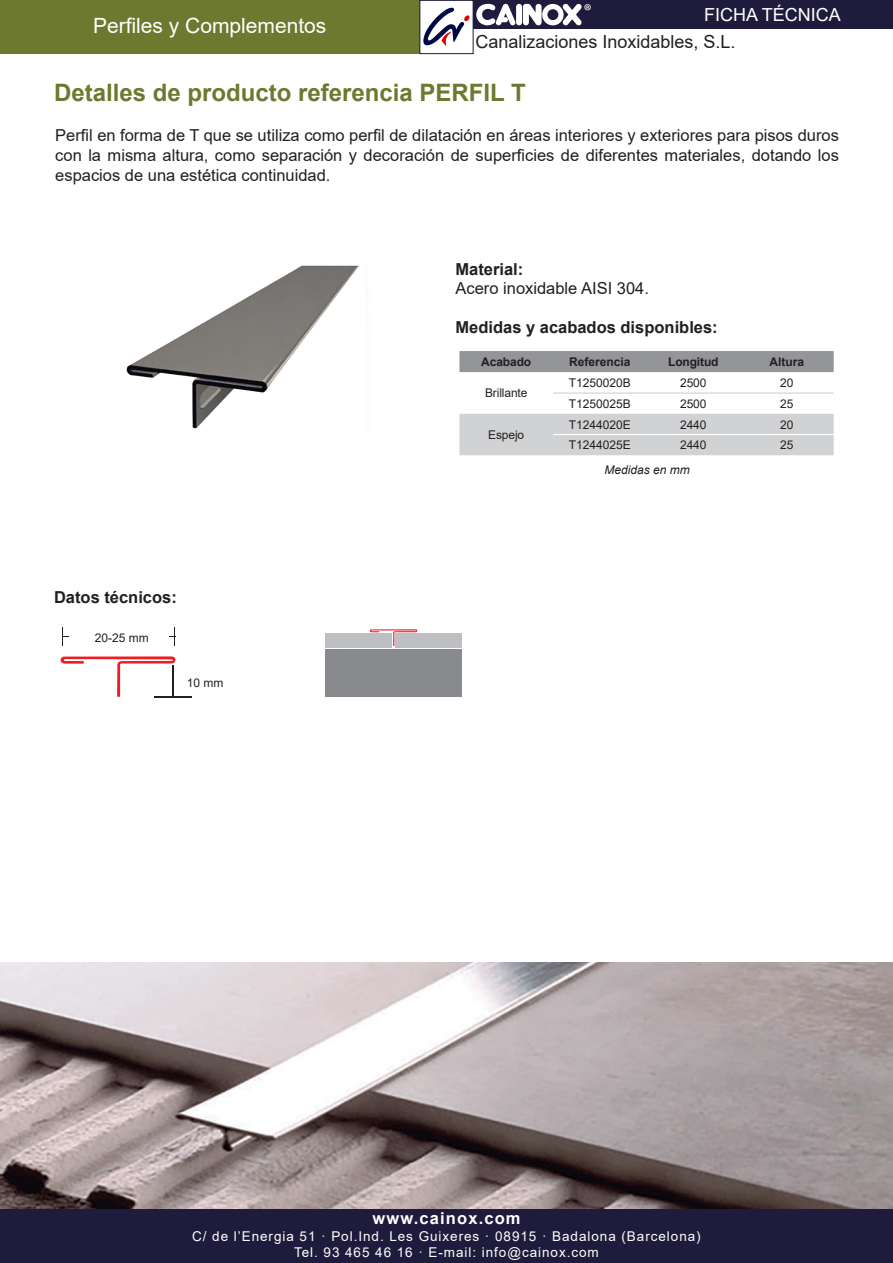
<style>
.page{position:relative;width:893px;height:1263px;background:#fff}
.page>*{position:absolute;margin:0;border:0;box-sizing:border-box;transform-origin:0 0}
.t1{font:700 24px "Arial";color:#6e7930}
.t2{font:21px "Arial";color:#fff}
.t3{font:18.75px "Myriad Pro";color:#fff}
.t4{font:18px "Arial";color:#231f20}
.t5{font:18px "Arial";color:#fff}
.t6{font:16.5px/19.8px "Arial";color:#231f20;text-align:justify}
.t7{font:700 16.5px "Arial";color:#231f20}
.t8{font:700 16.5px "Arial";letter-spacing:.07em;color:#fff}
.t9{font:13.5px/16.2px "Arial";letter-spacing:.07em;color:#fff;text-align:center}
.t10{font:12px "Arial";color:#231f20}
.t11{font:700 12px "Arial";color:#231f20}
.t12{font:italic 12px "Arial";color:#231f20}
</style>
<div class="page">
<div style="left:0;top:0;width:419px;height:54px;background:#6e7930"></div>
<div style="left:0;top:1209px;width:893px;height:54px;background:#1e1b3c"></div>
<div style="left:419px;top:0;width:54px;height:54px;border:1px solid #1e1b3c"></div>
<div style="left:473px;top:0;width:420px;height:29px;background:#1e1b3c"></div>
<svg style="left:423px;top:8px;width:47px;height:38px"></svg>
<div style="left:516px;top:4px;width:6px;height:21px;background:#fff;border-radius:3px"></div>
<svg style="left:523px;top:4px;width:59px;height:22px"></svg>
<svg style="left:476px;top:4px;width:40px;height:22px"></svg>
<svg style="left:459px;top:351px;width:375px;height:104px"></svg>
<hr style="left:553px;top:434px;width:94px;height:1px;background:#fff">
<hr style="left:647px;top:434px;width:93px;height:1px;background:#fff">
<hr style="left:740px;top:434px;width:94px;height:1px;background:#fff">
<hr style="left:553px;top:392px;width:94px;height:2px;background:#d1d2d4">
<hr style="left:647px;top:392px;width:93px;height:2px;background:#d1d2d4">
<hr style="left:740px;top:392px;width:94px;height:2px;background:#d1d2d4">
<div style="left:325px;top:649px;width:137px;height:48px;background:#87898c"></div>
<div style="left:325px;top:634px;width:67px;height:14px;background:#bebfc2"></div>
<svg style="left:62px;top:627px;width:7px;height:19px"></svg>
<div style="left:395px;top:634px;width:67px;height:14px;background:#bebfc2"></div>
<svg style="left:169px;top:627px;width:6px;height:19px"></svg>
<hr style="left:154px;top:696px;width:38px;height:1px;background:#231f20">
<svg style="left:60px;top:656px;width:115px;height:41px"></svg>
<svg style="left:370px;top:629px;width:47px;height:17px"></svg>
<img style="left:0;top:962px;width:893px;height:247px">
<img style="left:126px;top:265px;width:233px;height:164px">
<p class="t2" style="left:93px;top:11px;width:235px">Perfiles y Complementos</p>
<p class="t3" style="left:584px;top:-1px;width:9px">®</p>
<p class="t5" style="left:704px;top:2px;width:138px">FICHA TÉCNICA</p>
<p class="t4" style="left:475px;top:30px;width:262px">Canalizaciones Inoxidables, S.L.</p>
<p class="t1" style="left:54px;top:76px;width:473px">Detalles de producto referencia PERFIL T</p>
<p class="t6" style="left:55px;top:126px;width:785px">Perfil en forma de T que se utiliza como perfil de dilatación en áreas interiores y exteriores para pisos duros con la misma altura, como separación y decoración de superficies de diferentes materiales, dotando los espacios de una estética continuidad.</p>
<p class="t7" style="left:455px;top:257px;width:69px">Material:</p>
<p class="t6" style="left:455px;top:278px;width:195px">Acero inoxidable AISI 304.</p>
<p class="t7" style="left:455px;top:316px;width:264px">Medidas y acabados disponibles:</p>
<p class="t11" style="left:481px;top:353px;width:51px">Acabado</p>
<p class="t11" style="left:569px;top:353px;width:63px">Referencia</p>
<p class="t11" style="left:668px;top:353px;width:52px">Longitud</p>
<p class="t11" style="left:770px;top:353px;width:36px">Altura</p>
<p class="t10" style="left:485px;top:385px;width:44px">Brillante</p>
<p class="t10" style="left:569px;top:375px;width:64px">T1250020B</p>
<p class="t10" style="left:680px;top:375px;width:28px">2500</p>
<p class="t10" style="left:780px;top:375px;width:15px">20</p>
<p class="t10" style="left:569px;top:395px;width:64px">T1250025B</p>
<p class="t10" style="left:680px;top:395px;width:28px">2500</p>
<p class="t10" style="left:780px;top:395px;width:15px">25</p>
<p class="t7" style="left:54px;top:585px;width:124px">Datos técnicos:</p>
<p class="t10" style="left:95px;top:629px;width:56px">20-25 mm</p>
<p class="t10" style="left:187px;top:675px;width:38px">10 mm</p>
<p class="t10" style="left:488px;top:426px;width:38px">Espejo</p>
<p class="t10" style="left:569px;top:416px;width:64px">T1244020E</p>
<p class="t10" style="left:680px;top:416px;width:28px">2440</p>
<p class="t10" style="left:780px;top:416px;width:15px">20</p>
<p class="t10" style="left:569px;top:437px;width:64px">T1244025E</p>
<p class="t10" style="left:680px;top:437px;width:28px">2440</p>
<p class="t10" style="left:780px;top:437px;width:15px">25</p>
<p class="t12" style="left:605px;top:462px;width:87px">Medidas en mm</p>
<p class="t8" style="left:372px;top:1207px;width:150px">www.cainox.com</p>
<p class="t9" style="left:192px;top:1228px;width:510px">C/ de l’Energia 51 · Pol.Ind. Les Guixeres · 08915 · Badalona (Barcelona)<br>Tel. 93 465 46 16 · E-mail: info@cainox.com</p>
</div>
